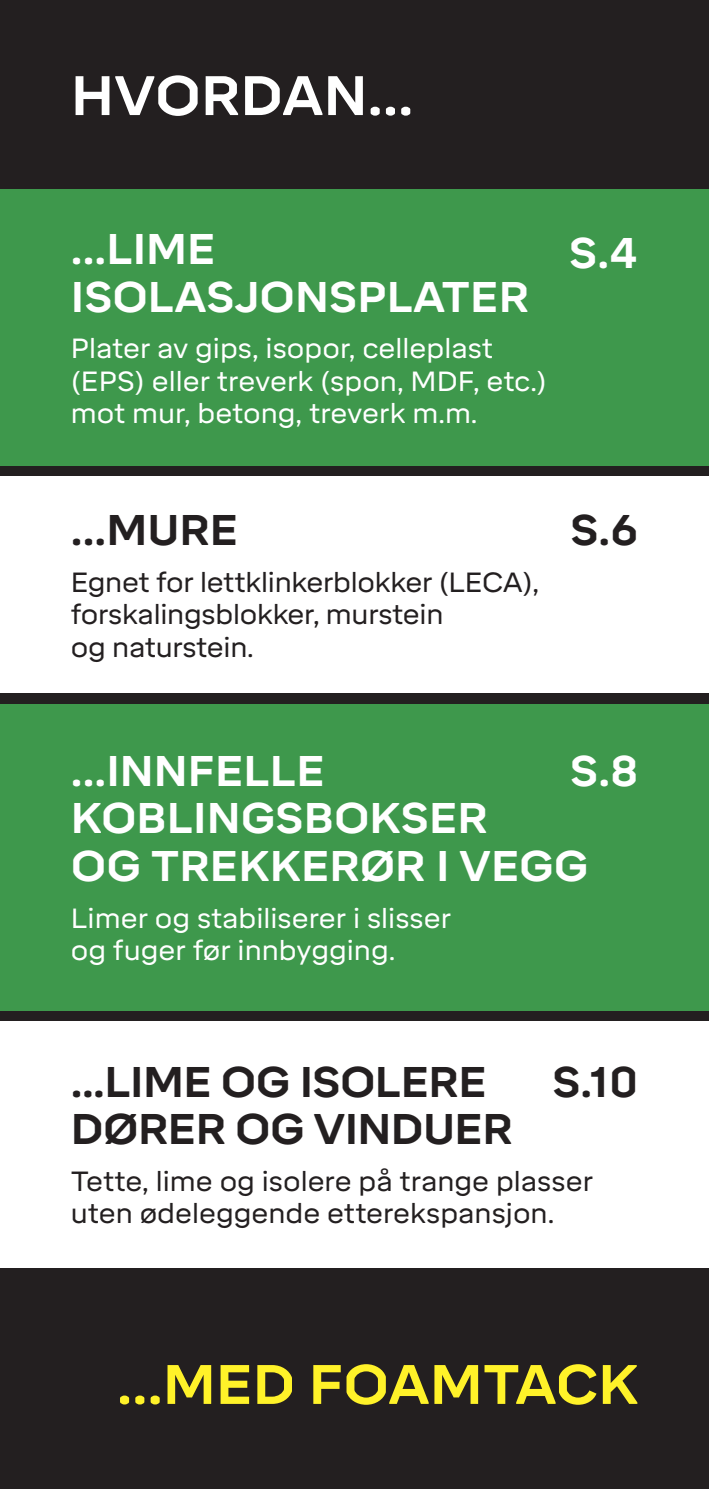
<style>
.page{position:relative;width:709px;height:1489px;background:#fff}
.page>*{position:absolute;margin:0;border:0;box-sizing:border-box;transform-origin:0 0}
.Brødtekst{font:700 55px "Mikro";color:#fff229}
.Brødtekst-2{font:700 55px "Mikro";color:#fff}
.Brødtekst-3{font:700 42.5px/47.5px "Mikro";color:#fff}
.Brødtekst-4{font:700 42.5px/47.5px "Mikro";letter-spacing:-.015em;color:#231f20}
.Brødtekst-5{font:27.5px/32.5px "Mikro";letter-spacing:-.01em;color:#231f20}
.Brødtekst-6{font:27.5px/32.5px "Mikro";color:#fff}
</style>
<div class="page">
<div style="left:0;top:0;width:709px;height:1488px;background:#231f20"></div>
<div style="left:0;top:703px;width:709px;height:307px;background:#3e984c"></div>
<div style="left:0;top:477px;width:709px;height:216px;background:#fff"></div>
<div style="left:0;top:1020px;width:709px;height:247px;background:#fff"></div>
<div style="left:0;top:190px;width:709px;height:276px;background:#3e984c"></div>
<p class="Brødtekst-2" style="left:71px;top:64px;width:344px">HVORDAN...</p>
<p class="Brødtekst-3" style="left:71px;top:226px;width:460px">...LIME<br>ISOLASJONSPLATER</p>
<p class="Brødtekst-6" style="left:71px;top:333px;width:477px">Plater av gips, isopor, celleplast (EPS) eller treverk (spon, MDF, etc.) mot mur, betong, treverk m.m.</p>
<p class="Brødtekst-3" style="left:569px;top:229px;width:70px">S.4</p>
<p class="Brødtekst-4" style="left:71px;top:506px;width:169px">...MURE</p>
<p class="Brødtekst-4" style="left:570px;top:506px;width:69px">S.6</p>
<p class="Brødtekst-5" style="left:71px;top:566px;width:470px">Egnet for lettklinkerblokker (LECA), forskalingsblokker, murstein<br>og naturstein.</p>
<p class="Brødtekst-3" style="left:71px;top:747px;width:255px">...INNFELLE</p>
<p class="Brødtekst-3" style="left:570px;top:747px;width:69px">S.8</p>
<p class="Brødtekst-3" style="left:71px;top:795px;width:519px">KOBLINGSBOKSER<br>OG TREKKERØR I VEGG</p>
<p class="Brødtekst-6" style="left:71px;top:902px;width:382px">Limer og stabiliserer i slisser og fuger før innbygging.</p>
<p class="Brødtekst-4" style="left:71px;top:1058px;width:443px">...LIME OG ISOLERE<br>DØRER OG VINDUER</p>
<p class="Brødtekst-5" style="left:71px;top:1165px;width:523px">Tette, lime og isolere på trange plasser uten ødeleggende etterekspansjon.</p>
<p class="Brødtekst-4" style="left:552px;top:1058px;width:87px">S.10</p>
<p class="Brødtekst" style="left:117px;top:1352px;width:523px">...MED FOAMTACK</p>
</div>
